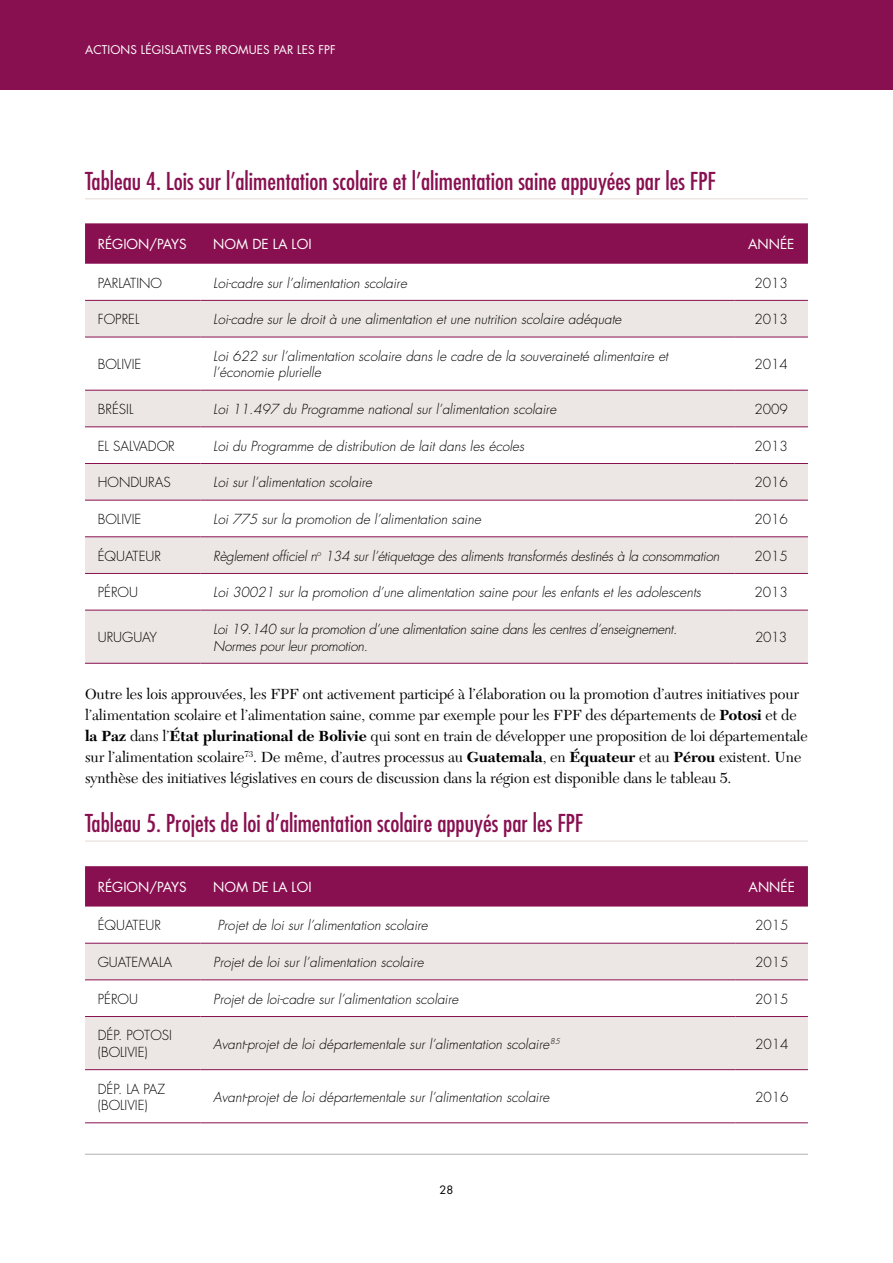
<style>
.page{position:relative;width:893px;height:1263px;background:#fff}
.page>*{position:absolute;margin:0;border:0;box-sizing:border-box;transform-origin:0 0}
.t1{font:condensed 24px "Futura Std";color:#891050}
.t2{font:15.3px/21px "New Caledonia";letter-spacing:-.005em;color:#000}
.t3{font:italic 300 13.5px/16.5px "Futura Std";color:#000}
.t4{font:300 13.5px/16.5px "Futura Std";color:#000}
.t5{font:italic 300 13.5px/16.5px "Futura Std";letter-spacing:-.02em;color:#000}
.t6{font:13.5px "Futura Std";color:#fff}
.t7{font:11.7px "Futura Std";letter-spacing:.01em;color:#fff}
.t8{font:11.25px "Futura Std";color:#000}
.s1{font-weight:700}
</style>
<div class="page">
<hr style="left:85px;top:1154px;width:723px;height:1px;background:#afb1b4">
<div style="left:0;top:0;width:893px;height:89px;background:#891050"></div>
<div style="left:85px;top:223px;width:723px;height:41px;background:#891050"></div>
<svg style="left:85px;top:301px;width:723px;height:125px;fill:#ece7e4"></svg>
<svg style="left:85px;top:464px;width:723px;height:199px;fill:#ece7e4"></svg>
<hr style="left:85px;top:300px;width:116px;height:1px;background:#891050">
<hr style="left:201px;top:300px;width:534px;height:1px;background:#891050">
<hr style="left:735px;top:300px;width:73px;height:1px;background:#891050">
<hr style="left:85px;top:337px;width:116px;height:1px;background:#891050">
<hr style="left:201px;top:337px;width:534px;height:1px;background:#891050">
<hr style="left:735px;top:337px;width:73px;height:1px;background:#891050">
<hr style="left:85px;top:390px;width:116px;height:1px;background:#891050">
<hr style="left:201px;top:390px;width:534px;height:1px;background:#891050">
<hr style="left:735px;top:390px;width:73px;height:1px;background:#891050">
<hr style="left:85px;top:426px;width:116px;height:1px;background:#891050">
<hr style="left:201px;top:426px;width:534px;height:1px;background:#891050">
<hr style="left:735px;top:426px;width:73px;height:1px;background:#891050">
<hr style="left:85px;top:463px;width:116px;height:1px;background:#891050">
<hr style="left:201px;top:463px;width:534px;height:1px;background:#891050">
<hr style="left:735px;top:463px;width:73px;height:1px;background:#891050">
<hr style="left:85px;top:500px;width:116px;height:1px;background:#891050">
<hr style="left:201px;top:500px;width:534px;height:1px;background:#891050">
<hr style="left:735px;top:500px;width:73px;height:1px;background:#891050">
<hr style="left:85px;top:536px;width:116px;height:1px;background:#891050">
<hr style="left:201px;top:536px;width:534px;height:1px;background:#891050">
<hr style="left:735px;top:536px;width:73px;height:1px;background:#891050">
<hr style="left:85px;top:573px;width:116px;height:1px;background:#891050">
<hr style="left:201px;top:573px;width:534px;height:1px;background:#891050">
<hr style="left:735px;top:573px;width:73px;height:1px;background:#891050">
<hr style="left:85px;top:610px;width:116px;height:1px;background:#891050">
<hr style="left:201px;top:610px;width:534px;height:1px;background:#891050">
<hr style="left:735px;top:610px;width:73px;height:1px;background:#891050">
<hr style="left:85px;top:663px;width:116px;height:1px;background:#891050">
<hr style="left:201px;top:663px;width:534px;height:1px;background:#891050">
<hr style="left:735px;top:663px;width:73px;height:1px;background:#891050">
<div style="left:85px;top:866px;width:723px;height:40px;background:#891050"></div>
<svg style="left:85px;top:944px;width:723px;height:125px;fill:#ece7e4"></svg>
<hr style="left:85px;top:943px;width:116px;height:1px;background:#891050">
<hr style="left:201px;top:943px;width:535px;height:1px;background:#891050">
<hr style="left:736px;top:943px;width:72px;height:1px;background:#891050">
<hr style="left:85px;top:979px;width:116px;height:1px;background:#891050">
<hr style="left:201px;top:979px;width:535px;height:1px;background:#891050">
<hr style="left:736px;top:979px;width:72px;height:1px;background:#891050">
<hr style="left:85px;top:1016px;width:116px;height:1px;background:#891050">
<hr style="left:201px;top:1016px;width:535px;height:1px;background:#891050">
<hr style="left:736px;top:1016px;width:72px;height:1px;background:#891050">
<hr style="left:85px;top:1069px;width:116px;height:1px;background:#891050">
<hr style="left:201px;top:1069px;width:535px;height:1px;background:#891050">
<hr style="left:85px;top:1122px;width:116px;height:1px;background:#891050">
<hr style="left:201px;top:1122px;width:535px;height:1px;background:#891050">
<hr style="left:736px;top:1069px;width:72px;height:1px;background:#891050">
<hr style="left:736px;top:1122px;width:72px;height:1px;background:#891050">
<hr style="left:85px;top:198px;width:723px;height:2px;background:#ece7e4">
<hr style="left:85px;top:840px;width:723px;height:2px;background:#ece7e4">
<p class="t7" style="left:85px;top:43px;width:252px">ACTIONS LÉGISLATIVES PROMUES PAR LES FPF</p>
<h1 class="t1" style="left:85px;top:167px;width:632px">Tableau 4. Lois sur l’alimentation scolaire et l’alimentation saine appuyées par les FPF</h1>
<p class="t6" style="left:98px;top:235px;width:90px">RÉGION/PAYS</p>
<p class="t6" style="left:213px;top:235px;width:100px">NOM DE LA LOI</p>
<p class="t6" style="left:748px;top:235px;width:48px">ANNÉE</p>
<p class="t4" style="left:98px;top:275px;width:66px">PARLATINO</p>
<p class="t3" style="left:213px;top:275px;width:195px">Loi-cadre sur l’alimentation scolaire</p>
<p class="t4" style="left:754px;top:275px;width:35px">2013</p>
<p class="t4" style="left:98px;top:311px;width:43px">FOPREL</p>
<p class="t3" style="left:213px;top:311px;width:410px">Loi-cadre sur le droit à une alimentation et une nutrition scolaire adéquate</p>
<p class="t4" style="left:754px;top:311px;width:35px">2013</p>
<p class="t4" style="left:98px;top:356px;width:45px">BOLIVIE</p>
<p class="t3" style="left:213px;top:348px;width:456px">Loi 622 sur l’alimentation scolaire dans le cadre de la souveraineté alimentaire et l’économie plurielle</p>
<p class="t4" style="left:754px;top:356px;width:35px">2014</p>
<p class="t4" style="left:98px;top:401px;width:37px">BRÉSIL</p>
<p class="t3" style="left:213px;top:401px;width:344px">Loi 11.497 du Programme national sur l’alimentation scolaire</p>
<p class="t4" style="left:754px;top:401px;width:35px">2009</p>
<p class="t4" style="left:98px;top:438px;width:79px">EL SALVADOR</p>
<p class="t3" style="left:213px;top:438px;width:312px">Loi du Programme de distribution de lait dans les écoles</p>
<p class="t4" style="left:754px;top:438px;width:35px">2013</p>
<p class="t4" style="left:98px;top:475px;width:74px">HONDURAS</p>
<p class="t3" style="left:213px;top:475px;width:160px">Loi sur l’alimentation scolaire</p>
<p class="t4" style="left:754px;top:475px;width:35px">2016</p>
<p class="t4" style="left:98px;top:511px;width:45px">BOLIVIE</p>
<p class="t3" style="left:213px;top:511px;width:269px">Loi 775 sur la promotion de l’alimentation saine</p>
<p class="t4" style="left:754px;top:511px;width:35px">2016</p>
<p class="t4" style="left:98px;top:548px;width:65px">ÉQUATEUR</p>
<p class="t3" style="left:213px;top:548px;width:508px">Règlement officiel n<sup>o</sup> 134 sur l’étiquetage des aliments transformés destinés à la consommation</p>
<p class="t4" style="left:754px;top:548px;width:35px">2015</p>
<p class="t4" style="left:98px;top:585px;width:42px">PÉROU</p>
<p class="t3" style="left:213px;top:585px;width:489px">Loi 30021 sur la promotion d’une alimentation saine pour les enfants et les adolescents</p>
<p class="t4" style="left:754px;top:585px;width:35px">2013</p>
<p class="t4" style="left:98px;top:629px;width:61px">URUGUAY</p>
<p class="t5" style="left:213px;top:621px;width:465px">Loi 19.140 sur la promotion d’une alimentation saine dans les centres d’enseignement.<br>Normes pour leur promotion.</p>
<p class="t4" style="left:755px;top:629px;width:34px">2013</p>
<p class="t2" style="left:85px;top:684px;width:724px">Outre les lois approuvées, les FPF ont activement participé à l’élaboration ou la promotion d’autres initiatives pour l’alimentation scolaire et l’alimentation saine, comme par exemple pour les FPF des départements de <span class="s1">Potosi</span> et de <span class="s1">la Paz</span> dans l’<span class="s1">État plurinational de Bolivie</span> qui sont en train de développer une proposition de loi départementale sur l’alimentation scolaire<sup>73</sup>. De même, d’autres processus au <span class="s1">Guatemala</span>, en <span class="s1">Équateur</span> et au <span class="s1">Pérou</span> existent. Une synthèse des initiatives législatives en cours de discussion dans la région est disponible dans le tableau 5.</p>
<h1 class="t1" style="left:85px;top:809px;width:499px">Tableau 5. Projets de loi d’alimentation scolaire appuyés par les FPF</h1>
<p class="t6" style="left:98px;top:878px;width:90px">RÉGION/PAYS</p>
<p class="t6" style="left:213px;top:878px;width:100px">NOM DE LA LOI</p>
<p class="t6" style="left:749px;top:878px;width:48px">ANNÉE</p>
<p class="t4" style="left:98px;top:918px;width:65px">ÉQUATEUR</p>
<p class="t3" style="left:217px;top:918px;width:212px">Projet de loi sur l’alimentation scolaire</p>
<p class="t4" style="left:755px;top:918px;width:35px">2015</p>
<p class="t4" style="left:98px;top:954px;width:76px">GUATEMALA</p>
<p class="t3" style="left:213px;top:954px;width:212px">Projet de loi sur l’alimentation scolaire</p>
<p class="t4" style="left:755px;top:954px;width:35px">2015</p>
<p class="t4" style="left:98px;top:991px;width:42px">PÉROU</p>
<p class="t3" style="left:213px;top:991px;width:247px">Projet de loi-cadre sur l’alimentation scolaire</p>
<p class="t4" style="left:755px;top:991px;width:35px">2015</p>
<p class="t4" style="left:98px;top:1028px;width:76px">DÉP. POTOSI (BOLIVIE)</p>
<p class="t3" style="left:213px;top:1036px;width:348px">Avant-projet de loi départementale sur l’alimentation scolaire<sup>85</sup></p>
<p class="t4" style="left:755px;top:1036px;width:35px">2014</p>
<p class="t4" style="left:98px;top:1081px;width:69px">DÉP. LA PAZ (BOLIVIE)</p>
<p class="t3" style="left:213px;top:1089px;width:338px">Avant-projet de loi départementale sur l’alimentation scolaire</p>
<p class="t4" style="left:755px;top:1089px;width:35px">2016</p>
<p class="t8" style="left:440px;top:1183px;width:15px">28</p>
</div>
